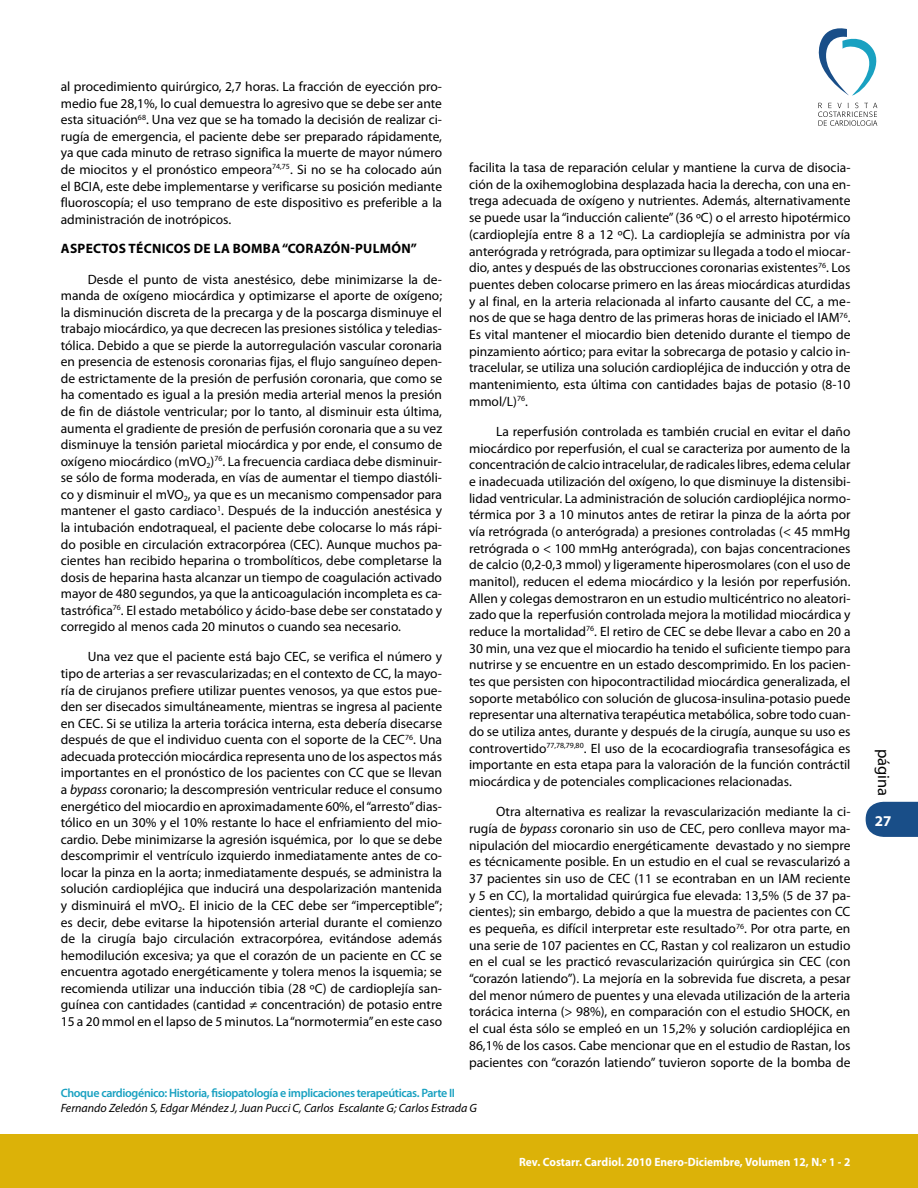
<style>
.page{position:relative;width:918px;height:1188px;background:#fff}
.page>*{position:absolute;margin:0;border:0;box-sizing:border-box;transform-origin:0 0}
.t1{font:16.5px "Myriad Pro";color:#000}
.t2{font:700 15px "Myriad Pro";color:#fff}
.t3{font:700 13.65px "Myriad Pro";color:#000}
.t4{font:13.5px/16.5px "Myriad Pro";color:#000;text-align:justify}
.t5{font:600 12.15px "Myriad Pro";letter-spacing:-.03em;color:#19a1c1}
.t6{font:italic 12px "Myriad Pro";color:#000}
.t7{font:700 12px "Myriad Pro";color:#fff;scale:.95 1}
.s1{font-style:italic}
</style>
<div class="page">
<svg style="left:866px;top:801px;width:52px;height:36px;background:#2c5c92"></svg>
<svg style="left:818px;top:103px;width:59px;height:23px"></svg>
<svg style="left:818px;top:28px;width:59px;height:68px"></svg>
<div style="left:0;top:1134px;width:918px;height:54px;background:#dcb208"></div>
<p class="t4" style="left:61px;top:78px;width:383px">al procedimiento quirúrgico, 2,7 horas. La fracción de eyección pro&shy;medio fue 28,1%, lo cual demuestra lo agresivo que se debe ser ante esta situación<sup>68</sup>. Una vez que se ha tomado la decisión de realizar ci&shy;rugía de emergencia, el paciente debe ser preparado rápidamente, ya que cada minuto de retraso significa la muerte de mayor número de miocitos y el pronóstico empeora<sup>74,75</sup>. Si no se ha colocado aún el BCIA, este debe implementarse y verificarse su posición mediante fluoroscopía; el uso temprano de este dispositivo es preferible a la administración de inotrópicos.</p>
<p class="t3" style="left:61px;top:240px;width:12px">Aspectos</p>
<p class="t3" style="left:129px;top:240px;width:2px">técnicos</p>
<p class="t3" style="left:194px;top:240px;width:42px">de labomba</p>
<p class="t3" style="left:282px;top:240px;width:8px">“corazón</p>
<p class="t3" style="left:351px;top:240px;width:34px">-pulmón</p>
<p class="t3" style="left:411px;top:240px;width:8px">”</p>
<p class="t4" style="left:61px;top:271px;width:383px;text-indent:27px">Desde el punto de vista anestésico, debe minimizarse la de&shy;manda de oxígeno miocárdica y optimizarse el aporte de oxígeno; la disminución discreta de la precarga y de la poscarga disminuye el trabajo miocárdico, ya que decrecen las presiones sistólica y teledias&shy;tólica. Debido a que se pierde la autorregulación vascular coronaria en presencia de estenosis coronarias fijas, el flujo sanguíneo depen&shy;de estrictamente de la presión de perfusión coronaria, que como se ha comentado es igual a la presión media arterial menos la presión de fin de diástole ventricular; por lo tanto, al disminuir esta última, aumenta el gradiente de presión de perfusión coronaria que a su vez disminuye la tensión parietal miocárdica y por ende, el consumo de oxígeno miocárdico (mVO<sub>2</sub>)<sup>76</sup>. La frecuencia cardiaca debe disminuir&shy;se sólo de forma moderada, en vías de aumentar el tiempo diastóli&shy;co y disminuir el mVO<sub>2</sub>, ya que es un mecanismo compensador para mantener el gasto cardiaco<sup>1</sup>. Después de la inducción anestésica y la intubación endotraqueal, el paciente debe colocarse lo más rápi&shy;do posible en circulación extracorpórea (CEC). Aunque muchos pa&shy;cientes han recibido heparina o trombolíticos, debe completarse la dosis de heparina hasta alcanzar un tiempo de coagulación activado mayor de 480 segundos, ya que la anticoagulación incompleta es ca&shy;tastrófica<sup>76</sup>. El estado metabólico y ácido-base debe ser constatado y corregido al menos cada 20 minutos o cuando sea necesario.</p>
<p class="t4" style="left:61px;top:649px;width:383px;text-indent:27px">Una vez que el paciente está bajo CEC, se verifica el número y tipo de arterias a ser revascularizadas; en el contexto de CC, la mayo&shy;ría de cirujanos prefiere utilizar puentes venosos, ya que estos pue&shy;den ser disecados simultáneamente, mientras se ingresa al paciente en CEC. Si se utiliza la arteria torácica interna, esta debería disecarse después de que el individuo cuenta con el soporte de la CEC<sup>76</sup>. Una adecuada protección miocárdica representa uno de los aspectos más importantes en el pronóstico de los pacientes con CC que se llevan a <span class="s1">bypass</span> coronario; la descompresión ventricular reduce el consumo energético del miocardio en aproximadamente 60%, el “arresto” dias&shy;tólico en un 30% y el 10% restante lo hace el enfriamiento del mio&shy;cardio. Debe minimizarse la agresión isquémica, por lo que se debe descomprimir el ventrículo izquierdo inmediatamente antes de co&shy;locar la pinza en la aorta; inmediatamente después, se administra la solución cardiopléjica que inducirá una despolarización mantenida y disminuirá el mVO<sub>2</sub>. El inicio de la CEC debe ser “imperceptible”; es decir, debe evitarse la hipotensión arterial durante el comienzo de la cirugía bajo circulación extracorpórea, evitándose además hemodilución excesiva; ya que el corazón de un paciente en CC se encuentra agotado energéticamente y tolera menos la isquemia; se recomienda utilizar una inducción tibia (28 ºC) de cardioplejía san&shy;guínea con cantidades (cantidad ≠ concentración) de potasio entre 15 a 20 mmol en el lapso de 5 minutos. La “normotermia” en este caso</p>
<p class="t4" style="left:469px;top:159px;width:383px">facilita la tasa de reparación celular y mantiene la curva de disocia&shy;ción de la oxihemoglobina desplazada hacia la derecha, con una en&shy;trega adecuada de oxígeno y nutrientes. Además, alternativamente se puede usar la “inducción caliente” (36 ºC) o el arresto hipotérmico (cardioplejía entre 8 a 12 ºC). La cardioplejía se administra por vía anterógrada y retrógrada, para optimizar su llegada a todo el miocar&shy;dio, antes y después de las obstrucciones coronarias existentes<sup>76</sup>. Los puentes deben colocarse primero en las áreas miocárdicas aturdidas y al final, en la arteria relacionada al infarto causante del CC, a me&shy;nos de que se haga dentro de las primeras horas de iniciado el IAM<sup>76</sup>.<br>Es vital mantener el miocardio bien detenido durante el tiempo de pinzamiento aórtico; para evitar la sobrecarga de potasio y calcio in&shy;tracelular, se utiliza una solución cardiopléjica de inducción y otra de mantenimiento, esta última con cantidades bajas de potasio (8-10 mmol/L)<sup>76</sup>.</p>
<p class="t4" style="left:469px;top:423px;width:383px;text-indent:27px">La reperfusión controlada es también crucial en evitar el daño miocárdico por reperfusión, el cual se caracteriza por aumento de la concentración de calcio intracelular, de radicales libres, edema celular e inadecuada utilización del oxígeno, lo que disminuye la distensibi&shy;lidad ventricular. La administración de solución cardiopléjica normo&shy;térmica por 3 a 10 minutos antes de retirar la pinza de la aórta por vía retrógrada (o anterógrada) a presiones controladas (&lt; 45 mmHg retrógrada o &lt; 100 mmHg anterógrada), con bajas concentraciones de calcio (0,2-0,3 mmol) y ligeramente hiperosmolares (con el uso de manitol), reducen el edema miocárdico y la lesión por reperfusión.<br>Allen y colegas demostraron en un estudio multicéntrico no aleatori&shy;zado que la reperfusión controlada mejora la motilidad miocárdica y reduce la mortalidad<sup>76</sup>. El retiro de CEC se debe llevar a cabo en 20 a 30 min, una vez que el miocardio ha tenido el suficiente tiempo para nutrirse y se encuentre en un estado descomprimido. En los pacien&shy;tes que persisten con hipocontractilidad miocárdica generalizada, el soporte metabólico con solución de glucosa-insulina-potasio puede representar una alternativa terapéutica metabólica, sobre todo cuan&shy;do se utiliza antes, durante y después de la cirugía, aunque su uso es controvertido<sup>77,78,79,80</sup>. El uso de la ecocardiografia transesofágica es importante en esta etapa para la valoración de la función contráctil miocárdica y de potenciales complicaciones relacionadas.</p>
<p class="t4" style="left:469px;top:803px;width:383px;text-indent:27px">Otra alternativa es realizar la revascularización mediante la ci&shy;rugía de <span class="s1">bypass</span> coronario sin uso de CEC, pero conlleva mayor ma&shy;nipulación del miocardio energéticamente devastado y no siempre es técnicamente posible. En un estudio en el cual se revascularizó a 37 pacientes sin uso de CEC (11 se econtraban en un IAM reciente y 5 en CC), la mortalidad quirúrgica fue elevada: 13,5% (5 de 37 pa&shy;cientes); sin embargo, debido a que la muestra de pacientes con CC es pequeña, es difícil interpretar este resultado<sup>76</sup>. Por otra parte, en una serie de 107 pacientes en CC, Rastan y col realizaron un estudio en el cual se les practicó revascularización quirúrgica sin CEC (con “corazón latiendo”). La mejoría en la sobrevida fue discreta, a pesar del menor número de puentes y una elevada utilización de la arteria torácica interna (&gt; 98%), en comparación con el estudio SHOCK, en el cual ésta sólo se empleó en un 15,2% y solución cardiopléjica en 86,1% de los casos. Cabe mencionar que en el estudio de Rastan, los pacientes con “corazón latiendo” tuvieron soporte de la bomba de</p>
<p class="t5" style="left:61px;top:1085px;width:396px">Choque cardiogénico: Historia, fisiopatología e implicaciones terapeúticas. Parte II</p>
<p class="t6" style="left:61px;top:1101px;width:418px">Fernando Zeledón S, Edgar Méndez J, Juan Pucci C, Carlos Escalante G; Carlos Estrada G</p>
<p class="t7" style="left:519px;top:1154px;width:350px">Rev. Costarr. Cardiol. 2010 Enero-Diciembre, Volumen 12, N.º 1 - 2</p>
<p class="t1" style="left:894px;top:749px;width:49px;rotate:90deg">página</p>
<p class="t2" style="left:875px;top:811px;width:18px">27</p>
</div>
